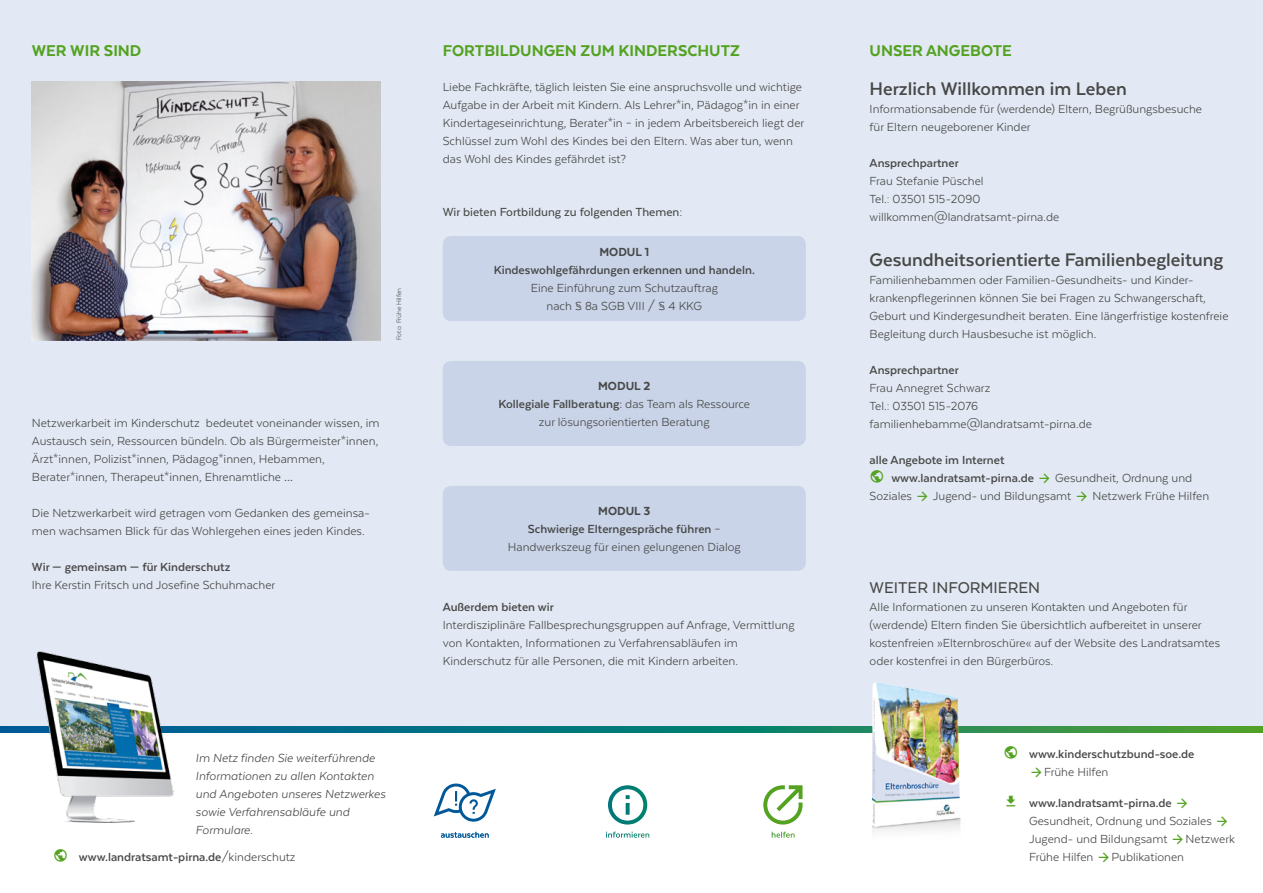
<style>
.page{position:relative;width:1263px;height:893px;background:#fff}
.page>*{position:absolute;margin:0;border:0;box-sizing:border-box;transform-origin:0 0}
.t1{font:700 21px "Texta";color:#474847}
.t2{font:800 18px "Texta";color:#53a220}
.t3{font:500 18px "Texta";color:#474847}
.t4{font:13.5px/18px "Texta";color:#474847}
.t5{font:700 13.5px/18px "Texta";color:#474847}
.t6{font:italic 13.5px/18px "Texta";color:#474847}
.t7{font:500 13.5px "Texta";color:#474847}
.t8{font:800 13.5px "Texta";color:#474847}
.t9{font:7.5px "Texta";color:#474847}
.s1{font-weight:400}
.s2{font-weight:700}
</style>
<div class="page">
<div style="left:0;top:0;width:1263px;height:729px;background:#e3e9f4"></div>
<svg style="left:0;top:726px;width:1263px;height:7px"></svg>
<img style="left:32px;top:82px;width:349px;height:258px">
<img style="left:22px;top:651px;width:166px;height:172px">
<svg style="left:441px;top:832px;width:48px;height:6px"></svg>
<svg style="left:434px;top:783px;width:62px;height:39px"></svg>
<svg style="left:763px;top:785px;width:39px;height:39px"></svg>
<svg style="left:772px;top:832px;width:23px;height:6px"></svg>
<svg style="left:608px;top:785px;width:39px;height:39px"></svg>
<svg style="left:606px;top:832px;width:43px;height:6px"></svg>
<img style="left:860px;top:682px;width:113px;height:150px">
<div style="left:443px;top:236px;width:363px;height:85px;background:#c9d4e8;border-radius:9px"></div>
<div style="left:443px;top:361px;width:363px;height:85px;background:#c9d4e8;border-radius:9px"></div>
<div style="left:443px;top:486px;width:363px;height:85px;background:#c9d4e8;border-radius:9px"></div>
<p class="t2" style="left:32px;top:41px;width:111px">WER WIR SIND</p>
<p class="t9" style="left:395px;top:340px;width:54px;rotate:-90deg">Foto: Frühe Hilfen</p>
<p class="t4" style="left:32px;top:414px;width:349px">Netzwerkarbeit im Kinderschutz bedeutet voneinander wissen, im Austausch sein, Ressourcen bündeln. Ob als Bürgermeister*innen, Ärzt*innen, Polizist*innen, Pädagog*innen, Hebammen, Berater*innen, Therapeut*innen, Ehrenamtliche …</p>
<p class="t4" style="left:32px;top:504px;width:339px">Die Netzwerkarbeit wird getragen vom Gedanken des gemeinsa&shy;men wachsamen Blick für das Wohlergehen eines jeden Kindes.</p>
<p class="t5" style="left:32px;top:558px;width:200px">Wir — gemeinsam — für Kinderschutz</p>
<p class="t4" style="left:32px;top:576px;width:245px">Ihre Kerstin Fritsch und Josefine Schuhmacher</p>
<p class="t6" style="left:196px;top:748px;width:191px">Im Netz finden Sie weiterführende<br>Informationen zu allen Kontakten und Angeboten unseres Netzwerkes sowie Verfahrensabläufe und<br>Formulare.</p>
<p class="t5" style="left:79px;top:848px;width:218px">www.landratsamt-pirna.de<span class="s1">/kinderschutz</span></p>
<p class="t2" style="left:443px;top:41px;width:299px">FORTBILDUNGEN ZUM KINDERSCHUTZ</p>
<p class="t4" style="left:443px;top:78px;width:363px">Liebe Fachkräfte, täglich leisten Sie eine anspruchsvolle und wichtige Aufgabe in der Arbeit mit Kindern. Als Lehrer*in, Pädagog*in in einer Kindertageseinrichtung, Berater*in – in jedem Arbeitsbereich liegt der Schlüssel zum Wohl des Kindes bei den Eltern. Was aber tun, wenn das Wohl des Kindes gefährdet ist?</p>
<p class="t7" style="left:443px;top:205px;width:241px">Wir bieten Fortbildung zu folgenden Themen:</p>
<p class="t8" style="left:599px;top:245px;width:51px">MODUL 1</p>
<p class="t4" style="left:494px;top:261px;width:263px;text-align:center"><span class="s2">Kindeswohlgefährdungen erkennen und handeln.<br></span>Eine Einführung zum Schutzauftrag<br>nach § 8a SGB VIII / § 4 KKG</p>
<p class="t8" style="left:598px;top:379px;width:54px">MODUL 2</p>
<p class="t4" style="left:498px;top:395px;width:253px;text-align:center"><span class="s2">Kollegiale Fallberatung:</span> das Team als Ressource zur lösungsorientierten Beratung</p>
<p class="t8" style="left:598px;top:504px;width:54px">MODUL 3</p>
<p class="t4" style="left:508px;top:519px;width:234px;text-align:center"><span class="s2">Schwierige Elterngespräche führen</span> –<br>Handwerkszeug für einen gelungenen Dialog</p>
<p class="t5" style="left:443px;top:598px;width:112px">Außerdem bieten wir</p>
<p class="t4" style="left:443px;top:616px;width:353px">Interdisziplinäre Fallbesprechungsgruppen auf Anfrage, Vermittlung von Kontakten, Informationen zu Verfahrensabläufen im<br>Kinderschutz für alle Personen, die mit Kindern arbeiten.</p>
<p class="t2" style="left:870px;top:41px;width:144px">UNSER ANGEBOTE</p>
<p class="t1" style="left:870px;top:78px;width:259px">Herzlich Willkommen im Leben</p>
<p class="t4" style="left:870px;top:100px;width:334px">Informationsabende für (werdende) Eltern, Begrüßungsbesuche</p>
<p class="t4" style="left:870px;top:118px;width:162px">für Eltern neugeborener Kinder</p>
<p class="t5" style="left:870px;top:154px;width:91px">Ansprechpartner</p>
<p class="t4" style="left:870px;top:172px;width:115px">Frau Stefanie Püschel</p>
<p class="t4" style="left:870px;top:190px;width:112px">Tel.: 03501 515-2090</p>
<p class="t4" style="left:870px;top:208px;width:191px">willkommen@landratsamt-pirna.de</p>
<p class="t1" style="left:870px;top:249px;width:355px">Gesundheitsorientierte Familienbegleitung</p>
<p class="t4" style="left:870px;top:271px;width:360px">Familienhebammen oder Familien-Gesundheits- und Kinder&shy;krankenpflegerinnen können Sie bei Fragen zu Schwangerschaft, Geburt und Kindergesundheit beraten. Eine längerfristige kostenfreie Begleitung durch Hausbesuche ist möglich.</p>
<p class="t5" style="left:870px;top:361px;width:91px">Ansprechpartner</p>
<p class="t4" style="left:870px;top:379px;width:122px">Frau Annegret Schwarz</p>
<p class="t4" style="left:870px;top:397px;width:110px">Tel.: 03501 515-2076</p>
<p class="t4" style="left:870px;top:415px;width:224px">familienhebamme@landratsamt-pirna.de</p>
<p class="t5" style="left:870px;top:451px;width:136px">alle Angebote im Internet</p>
<p class="t5" style="left:891px;top:469px;width:144px">www.landratsamt-pirna.de</p>
<p class="t4" style="left:1055px;top:469px;width:139px">Gesundheit, Ordnung und</p>
<p class="t4" style="left:870px;top:487px;width:44px">Soziales</p>
<p class="t4" style="left:933px;top:487px;width:140px">Jugend- und Bildungsamt</p>
<p class="t4" style="left:1092px;top:487px;width:118px">Netzwerk Frühe Hilfen</p>
<p class="t3" style="left:870px;top:578px;width:172px">WEITER INFORMIEREN</p>
<p class="t4" style="left:870px;top:598px;width:352px">Alle Informationen zu unseren Kontakten und Angeboten für (werdende) Eltern finden Sie übersichtlich aufbereitet in unserer kostenfreien »Elternbroschüre« auf der Website des Landratsamtes oder kostenfrei in den Bürgerbüros.</p>
<p class="t5" style="left:1044px;top:745px;width:152px;text-indent:-15px">www.kinderschutzbund-soe.de<br><span class="s1">Frühe Hilfen</span></p>
<p class="t4" style="left:1029px;top:794px;width:184px"><span class="s2">www.landratsamt-pirna.de<br></span>Gesundheit, Ordnung und Soziales<br>Jugend- und Bildungsamt</p>
<p class="t4" style="left:1186px;top:830px;width:51px">Netzwerk</p>
<p class="t4" style="left:1029px;top:848px;width:66px">Frühe Hilfen</p>
<p class="t4" style="left:1111px;top:848px;width:74px">Publikationen</p>
</div>
